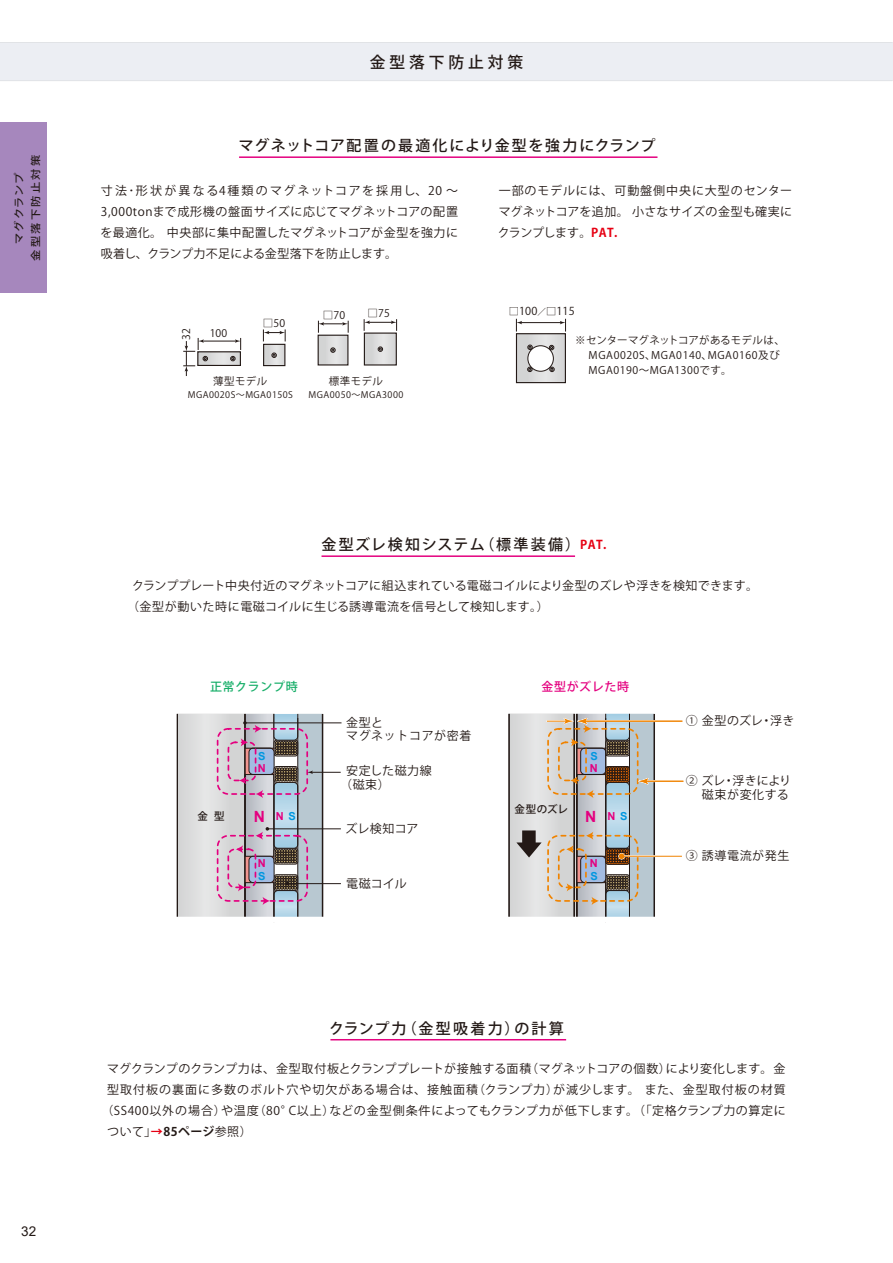
<style>
.page{position:relative;width:893px;height:1263px;background:#fff}
.page>*{position:absolute;margin:0;border:0;box-sizing:border-box;transform-origin:0 0}
.t1{font:15.75px "Koz Go Pro Medium 90 msp RKSJ H";letter-spacing:.25em;color:#231916}
.t2{font:700 15.45px "Arial";color:#e4007f}
.t3{font:15px "Koz Go Pro Medium 90 msp RKSJ H";letter-spacing:.09em;color:#231916}
.t4{font:15px "Koz Go Pro Medium 90 msp RKSJ H";letter-spacing:.11em;color:#231916}
.t5{font:15px "Koz Go Pro Medium 90 msp RKSJ H";letter-spacing:.145em;color:#231916}
.t6{font:13.5px "Arial";color:#231916}
.t7{font:12px/21px "Koz Go Pro Regular 90 msp RKSJ H";letter-spacing:.03em;color:#231916;text-align:justify}
.t8{font:12px/13.5px "Koz Go Pro Regular 90 msp RKSJ H";letter-spacing:.05em;color:#231916}
.t9{font:12px/21px "Koz Go Pro Regular 90 msp RKSJ H";letter-spacing:.01em;color:#231916}
.t10{font:12px "Koz Go Pro Bold 90 msp RKSJ H";color:#e60013}
.t11{font:12px "Koz Go Pro Bold 90 msp RKSJ H";letter-spacing:.03em;color:#231916}
.t12{font:12px "Koz Go Pro Medium 90 msp RKSJ H";letter-spacing:.05em;color:#16ae68}
.t13{font:12px "Koz Go Pro Medium 90 msp RKSJ H";letter-spacing:.05em;color:#e4007f}
.t14{font:700 11.1px "Arial";color:#e4007f}
.t15{font:700 11.1px "Arial";color:#0097e0}
.t16{font:10.95px "Koz Go Pro Regular 90 msp RKSJ H";letter-spacing:.01em;color:#231916}
.t17{font:10.5px/15px "Koz Go Pro Regular 90 msp RKSJ H";letter-spacing:.05em;color:#231916}
.t18{font:10.5px "Koz Go Pro Medium 90 msp RKSJ H";letter-spacing:.02em;color:#231916}
.t19{font:10.2px/16.5px "Koz Go Pro Medium 90 msp RKSJ H";letter-spacing:.2em;color:#231916;text-align:center;scale:1.11 1}
.t20{font:9px "Koz Go Pro Regular 90 msp RKSJ H";letter-spacing:.05em;color:#231916}
.s1{font-family:"Koz Go Pro Bold 90 msp RKSJ H";color:#e60013}
.s2{font-size:10.2px}
.s3{font-size:8.55px}
.s4{font-size:11.1px}
.s5{font-size:11.1px;color:#0097e0}
.s6{font-family:"Koz Go Pro Regular 90 msp RKSJ H";color:#231916}
.s7{color:#e60013}
.s8{font-family:"Koz Go Pro Regular 90 msp RKSJ H"}
</style>
<div class="page">
<hr style="left:645px;top:781px;width:38px;height:1px;background:#f08300">
<hr style="left:584px;top:721px;width:98px;height:1px;background:#f08300">
<hr style="left:621px;top:856px;width:61px;height:1px;background:#f08300">
<svg style="left:508px;top:713px;width:151px;height:210px;background:#bfbebd"></svg>
<hr style="left:516px;top:323px;width:49px;height:1px;background:#e6e5e5">
<hr style="left:520px;top:322px;width:42px;height:1px;background:#231916">
<svg style="left:560px;top:319px;width:6px;height:13px"></svg>
<svg style="left:516px;top:319px;width:6px;height:13px"></svg>
<svg style="left:518px;top:335px;width:46px;height:46px"></svg>
<div style="left:516px;top:333px;width:50px;height:50px;border:1px solid #231916"></div>
<div style="left:528px;top:346px;width:25px;height:25px;background:#fff;border-radius:50%"></div>
<div style="left:527px;top:345px;width:27px;height:27px;border:1px solid #231916;border-radius:50%"></div>
<svg style="left:549px;top:345px;width:5px;height:5px"></svg>
<svg style="left:549px;top:367px;width:6px;height:5px"></svg>
<svg style="left:527px;top:345px;width:6px;height:5px"></svg>
<svg style="left:527px;top:367px;width:5px;height:5px"></svg>
<div style="left:198px;top:352px;width:42px;height:13px;background:#dfdfdf"></div>
<div style="left:197px;top:351px;width:44px;height:15px;border:1px solid #231916"></div>
<div style="left:264px;top:344px;width:21px;height:22px;background:#dbdbdc"></div>
<div style="left:263px;top:344px;width:22px;height:22px;border:1px solid #231916"></div>
<div style="left:318px;top:335px;width:30px;height:30px;background:#dcdcdd"></div>
<div style="left:318px;top:335px;width:30px;height:31px;border:1px solid #231916"></div>
<div style="left:364px;top:333px;width:32px;height:32px;background:#dbdbdc"></div>
<div style="left:364px;top:333px;width:33px;height:33px;border:1px solid #231916"></div>
<hr style="left:202px;top:341px;width:35px;height:1px;background:#231916">
<svg style="left:235px;top:338px;width:6px;height:12px"></svg>
<svg style="left:263px;top:329px;width:23px;height:12px"></svg>
<svg style="left:330px;top:347px;width:6px;height:6px"></svg>
<svg style="left:271px;top:353px;width:6px;height:5px"></svg>
<svg style="left:230px;top:356px;width:5px;height:5px"></svg>
<svg style="left:378px;top:347px;width:5px;height:5px"></svg>
<svg style="left:183px;top:338px;width:25px;height:38px"></svg>
<svg style="left:318px;top:321px;width:31px;height:12px"></svg>
<svg style="left:364px;top:319px;width:33px;height:12px"></svg>
<hr style="left:267px;top:829px;width:74px;height:1px;background:#231916">
<hr style="left:311px;top:772px;width:30px;height:1px;background:#231916">
<hr style="left:245px;top:723px;width:96px;height:1px;background:#231916">
<hr style="left:287px;top:883px;width:54px;height:1px;background:#231916">
<svg style="left:176px;top:713px;width:151px;height:204px;background:#bebcc4"></svg>
<div style="left:0;top:43px;width:892px;height:38px;background:#eceef3"></div>
<svg style="left:0;top:42px;width:892px;height:1px"></svg>
<hr style="left:0;top:43px;width:892px;height:1px;background:#d1d3d4">
<hr style="left:0;top:81px;width:892px;height:1px;background:#d1d3d4">
<hr style="left:239px;top:156px;width:418px;height:2px;background:#e4007f">
<hr style="left:321px;top:555px;width:254px;height:2px;background:#e4007f">
<hr style="left:330px;top:1039px;width:236px;height:1px;background:#e4007f">
<div style="left:0;top:123px;width:47px;height:170px;background:#a687bd"></div>
<p class="t19" style="left:12px;top:261px;width:97px;rotate:-90deg">マグクランプ<br>金型落下防止対策</p>
<p class="t6" style="left:21px;top:1224px;width:17px">32</p>
<h1 class="t1" style="left:370px;top:56px;width:155px">金型落下防止対策</h1>
<p class="t3" style="left:239px;top:140px;width:418px">マグネットコア配置の最適化により金型を強力にクランプ</p>
<p class="t7" style="left:101px;top:181px;width:359px">寸法･形状が異なる4種類のマグネットコアを採用し、20 ～3,000tonまで成形機の盤面サイズに応じてマグネットコアの配置を最適化。 中央部に集中配置したマグネットコアが金型を強力に吸着し、クランプ力不足による金型落下を防止します。</p>
<p class="t7" style="left:498px;top:181px;width:296px">一部のモデルには、可動盤側中央に大型のセンターマグネットコアを追加。 小さなサイズの金型も確実にクランプします。<span class="s1">PAT.</span></p>
<p class="t17" style="left:323px;top:309px;width:24px">□70</p>
<p class="t16" style="left:509px;top:307px;width:67px"><span class="s2">□</span>100<span class="s3">／</span><span class="s2">□</span>115</p>
<p class="t17" style="left:368px;top:307px;width:24px">□75</p>
<p class="t17" style="left:263px;top:317px;width:24px">□50</p>
<p class="t17" style="left:180px;top:340px;width:13px;rotate:-90deg">32</p>
<p class="t17" style="left:210px;top:327px;width:19px">100</p>
<p class="t17" style="left:589px;top:334px;width:198px;text-indent:-13px">※センターマグネットコアがあるモデルは、<br>MGA0020S、MGA0140、MGA0160及び<br>MGA0190～MGA1300です。</p>
<p class="t17" style="left:213px;top:375px;width:56px">薄型モデル</p>
<p class="t17" style="left:329px;top:375px;width:56px">標準モデル</p>
<p class="t20" style="left:188px;top:391px;width:107px">MGA0020S～MGA0150S</p>
<p class="t20" style="left:309px;top:391px;width:96px">MGA0050～MGA3000</p>
<p class="t4" style="left:321px;top:539px;width:260px">金型ズレ検知システム（標準装備）</p>
<p class="t10" style="left:580px;top:540px;width:28px">PAT.</p>
<p class="t9" style="left:127px;top:576px;width:632px;text-indent:5px">クランププレート中央付近のマグネットコアに組込まれている電磁コイルにより金型のズレや浮きを検知できます。（金型が動いた時に電磁コイルに生じる誘導電流を信号として検知します。）</p>
<p class="t12" style="left:210px;top:682px;width:89px">正常クランプ時</p>
<p class="t13" style="left:541px;top:682px;width:89px">金型がズレた時</p>
<p class="t18" style="left:197px;top:812px;width:29px">金 型</p>
<p class="t15" style="left:258px;top:750px;width:9px">S</p>
<p class="t14" style="left:258px;top:762px;width:9px">N</p>
<p class="t8" style="left:346px;top:717px;width:127px">金型と<br>マグネットコアが密着</p>
<p class="t8" style="left:340px;top:766px;width:93px;text-indent:6px">安定した磁力線（磁束）</p>
<p class="t15" style="left:590px;top:750px;width:9px">S</p>
<p class="t14" style="left:590px;top:762px;width:9px">N</p>
<p class="t18" style="left:515px;top:805px;width:55px">金型のズレ</p>
<p class="t2" style="left:254px;top:808px;width:43px">N <span class="s4">N</span><span class="s5">S</span></p>
<p class="t2" style="left:585px;top:808px;width:44px">N <span class="s4">N</span><span class="s5">S</span></p>
<p class="t14" style="left:590px;top:857px;width:9px">N</p>
<p class="t15" style="left:590px;top:870px;width:9px">S</p>
<p class="t7" style="left:346px;top:820px;width:74px">ズレ検知コア</p>
<p class="t14" style="left:258px;top:857px;width:9px">N</p>
<p class="t15" style="left:258px;top:870px;width:9px">S</p>
<p class="t7" style="left:346px;top:875px;width:62px">電磁コイル</p>
<p class="t5" style="left:329px;top:1022px;width:236px">クランプ力（金型吸着力）の計算</p>
<p class="t7" style="left:686px;top:711px;width:110px">① 金型のズレ・浮き</p>
<p class="t7" style="left:686px;top:776px;width:107px;line-height:13.5px">② ズレ・浮きにより　 磁束が変化する</p>
<p class="t8" style="left:686px;top:850px;width:105px">③ 誘導電流が発生</p>
<p class="t8" style="left:102px;top:1059px;width:686px;line-height:21px;text-align:center">マグクランプのクランプ力は、金型取付板とクランププレートが接触する面積（マグネットコアの個数）により変化します。金型取付板の裏面に多数のボルト穴や切欠がある場合は、接触面積（クランプ力）が減少します。 また、金型取付板の材質（SS400以外の場合）や温度（80°C以上）などの金型側条件によってもクランプ力が低下します。（「定格クランプ力の算定に</p>
<p class="t10" style="left:107px;top:1127px;width:146px"><span class="s6">ついて」</span>　　　　　　　<span class="s6">）</span></p>
<p class="t11" style="left:151px;top:1127px;width:90px"><span class="s7">→</span>85ページ<span class="s8">参照</span></p>
</div>
